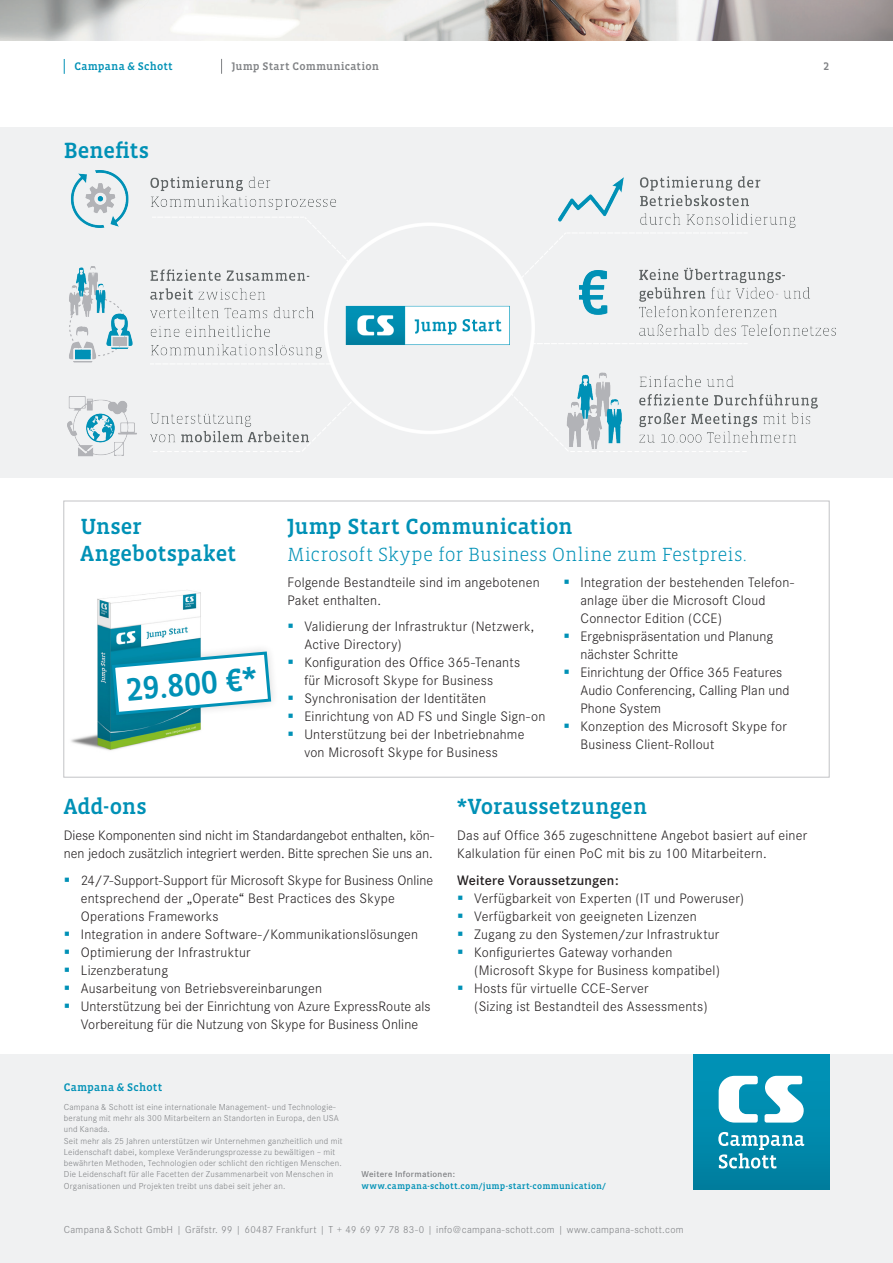
<style>
.page{position:relative;width:893px;height:1263px;background:#fff}
.page>*{position:absolute;margin:0;border:0;box-sizing:border-box;transform-origin:0 0}
.t1{font:500 33px "Vista Slab OT";color:#0091b6}
._03_Headline_VistaSl{font:500 22.5px "Vista Slab OT";letter-spacing:-.005em;color:#0091b6}
._04_Intro_VistaSlab{font:500 22.5px "Vista Slab OT";letter-spacing:-.005em;color:#0091b6}
._04_Intro_VistaSlab-2{font:300 19.5px "Vista Slab OT";letter-spacing:.005em;color:#0091b6}
._07_Copytext_Corpora{font:300 14.25px/18px "Corporate S";letter-spacing:.015em;color:#231f20}
._07_Copytext_Corpora-2{font:300 14.25px/18px "Corporate S";letter-spacing:-.005em;color:#231f20}
._07_Copytext_Corpora-3{font:600 14.25px "Corporate S";letter-spacing:.015em;color:#231f20}
._01_Spitzzeile_Vista{font:500 11.25px "Vista Slab OT";letter-spacing:.015em;color:#808285}
._01_Spitzzeile_Vista-2{font:500 11.25px "Vista Slab OT";letter-spacing:.025em;color:#0091b6}
._01_Firma_URL_VistaS{font:500 11.25px "Vista Slab OT";letter-spacing:.025em;color:#0091b6}
._02_Seitenzahl_Vista{font:500 11.25px "Vista Slab OT";color:#808285}
._03_Absender_Corpora{font:300 10.5px "Corporate S";letter-spacing:.03em;color:#808285}
._05_Infotext_Corpora{font:300 9px/11.2px "Corporate S";letter-spacing:.025em;color:#808285}
._05_Infotext_Corpora-2{font:500 9px "Vista Slab OT";letter-spacing:.025em;color:#0091b6}
._05_Infotext_Corpora-3{font:600 9px "Corporate S";letter-spacing:.03em;color:#808285}
.s1{color:#0091b6}
</style>
<div class="page">
<img style="left:0;top:0;width:893px;height:40px">
<svg style="left:221px;top:59px;width:1px;height:15px"></svg>
<svg style="left:64px;top:59px;width:1px;height:15px"></svg>
<div style="left:0;top:1054px;width:893px;height:209px;background:#f0f1f2"></div>
<img style="left:693px;top:1054px;width:136px;height:135px">
<svg style="left:718px;top:1076px;width:86px;height:92px"></svg>
<div style="left:0;top:127px;width:893px;height:351px;background:#f0f1f2"></div>
<img style="left:67px;top:170px;width:769px;height:287px">
<div style="left:63px;top:501px;width:767px;height:276px;background:#fff;border:1px solid #bcbdc0"></div>
<img style="left:71px;top:590px;width:130px;height:161px">
<div style="left:103px;top:643px;width:177px;height:80px;background:#231f20;opacity:.2"></div>
<svg style="left:110px;top:650px;width:163px;height:67px"></svg>
<p class="_01_Spitzzeile_Vista-2" style="left:74px;top:61px;width:100px">Campana &amp; Schott</p>
<p class="_01_Spitzzeile_Vista" style="left:232px;top:61px;width:149px">Jump Start Communication</p>
<p class="_02_Seitenzahl_Vista" style="left:824px;top:61px;width:7px">2</p>
<p class="_03_Headline_VistaSl" style="left:64px;top:139px;width:87px">Benefits</p>
<p class="_03_Headline_VistaSl" style="left:80px;top:515px;width:63px">Unser</p>
<p class="_03_Headline_VistaSl" style="left:80px;top:542px;width:157px">Angebotspaket</p>
<p class="t1" style="left:125px;top:673px;width:133px;rotate:-5deg">29.800 €*</p>
<p class="_04_Intro_VistaSlab" style="left:287px;top:515px;width:287px">Jump Start Communication</p>
<p class="_04_Intro_VistaSlab-2" style="left:287px;top:544px;width:461px">Microsoft Skype for Business Online zum Festpreis.</p>
<p class="_07_Copytext_Corpora" style="left:580px;top:573px;width:215px;text-indent:-17px"><span class="s1">▪</span> Integration der bestehenden Telefon&shy;anlage über die Microsoft Cloud<br>Connector Edition (CCE)</p>
<p class="_07_Copytext_Corpora" style="left:580px;top:627px;width:194px;text-indent:-17px"><span class="s1">▪</span> Ergebnispräsentation und Planung nächster Schritte</p>
<p class="_07_Copytext_Corpora" style="left:580px;top:663px;width:211px;text-indent:-17px"><span class="s1">▪</span> Einrichtung der Office 365 Features<br>Audio Conferencing, Calling Plan und<br>Phone System</p>
<p class="_07_Copytext_Corpora" style="left:580px;top:717px;width:208px;text-indent:-17px"><span class="s1">▪</span> Konzeption des Microsoft Skype for<br>Business Client-Rollout</p>
<p class="_07_Copytext_Corpora" style="left:287px;top:573px;width:254px">Folgende Bestandteile sind im angebotenen<br>Paket enthalten.</p>
<p class="_07_Copytext_Corpora" style="left:304px;top:617px;width:231px;text-indent:-17px"><span class="s1">▪</span> Validierung der Infrastruktur (Netzwerk,<br>Active Directory)</p>
<p class="_07_Copytext_Corpora" style="left:304px;top:653px;width:217px;text-indent:-17px"><span class="s1">▪</span> Konfiguration des Office 365-Tenants für Microsoft Skype for Business</p>
<p class="_07_Copytext_Corpora" style="left:287px;top:689px;width:200px"><span class="s1">▪</span> Synchronisation der Identitäten</p>
<p class="_07_Copytext_Corpora" style="left:287px;top:707px;width:260px"><span class="s1">▪</span> Einrichtung von AD FS und Single Sign-on</p>
<p class="_07_Copytext_Corpora" style="left:304px;top:725px;width:222px;text-indent:-17px"><span class="s1">▪</span> Unterstützung bei der Inbetriebnahme von Microsoft Skype for Business</p>
<p class="_03_Headline_VistaSl" style="left:64px;top:795px;width:85px">Add-ons</p>
<p class="_07_Copytext_Corpora-2" style="left:64px;top:827px;width:372px">Diese Komponenten sind nicht im Standardangebot enthalten, kön&shy;nen jedoch zusätzlich integriert werden. Bitte sprechen Sie uns an.</p>
<p class="_07_Copytext_Corpora" style="left:81px;top:871px;width:354px;text-indent:-17px"><span class="s1">▪</span> 24/7-Support-Support für Microsoft Skype for Business Online entsprechend der „Operate“ Best Practices des Skype<br>Operations Frameworks</p>
<p class="_07_Copytext_Corpora" style="left:64px;top:925px;width:356px"><span class="s1">▪</span> Integration in andere Software-/Kommunikationslösungen</p>
<p class="_07_Copytext_Corpora" style="left:64px;top:943px;width:188px"><span class="s1">▪</span> Optimierung der Infrastruktur</p>
<p class="_07_Copytext_Corpora" style="left:64px;top:961px;width:106px"><span class="s1">▪</span> Lizenzberatung</p>
<p class="_07_Copytext_Corpora" style="left:64px;top:979px;width:260px"><span class="s1">▪</span> Ausarbeitung von Betriebsvereinbarungen</p>
<p class="_07_Copytext_Corpora" style="left:64px;top:997px;width:368px;text-align:center"><span class="s1">▪</span> Unterstützung bei der Einrichtung von Azure ExpressRoute als<br>Vorbereitung für die Nutzung von Skype for Business Online</p>
<p class="_01_Firma_URL_VistaS" style="left:64px;top:1081px;width:100px">Campana &amp; Schott</p>
<p class="_03_Headline_VistaSl" style="left:457px;top:795px;width:191px">*Voraussetzungen</p>
<p class="_07_Copytext_Corpora" style="left:457px;top:827px;width:352px">Das auf Office 365 zugeschnittene Angebot basiert auf einer<br>Kalkulation für einen PoC mit bis zu 100 Mitarbeitern.</p>
<p class="_07_Copytext_Corpora-3" style="left:457px;top:872px;width:163px">Weitere Voraussetzungen:</p>
<p class="_07_Copytext_Corpora" style="left:457px;top:889px;width:288px"><span class="s1">▪</span> Verfügbarkeit von Experten (IT und Poweruser)</p>
<p class="_07_Copytext_Corpora" style="left:457px;top:907px;width:241px"><span class="s1">▪</span> Verfügbarkeit von geeigneten Lizenzen</p>
<p class="_07_Copytext_Corpora" style="left:457px;top:925px;width:264px"><span class="s1">▪</span> Zugang zu den Systemen/zur Infrastruktur</p>
<p class="_07_Copytext_Corpora" style="left:474px;top:943px;width:247px;text-indent:-17px"><span class="s1">▪</span> Konfiguriertes Gateway vorhanden (Microsoft Skype for Business kompatibel)</p>
<p class="_07_Copytext_Corpora" style="left:474px;top:979px;width:235px;text-indent:-17px"><span class="s1">▪</span> Hosts für virtuelle CCE-Server<br>(Sizing ist Bestandteil des Assessments)</p>
<p class="_05_Infotext_Corpora" style="left:64px;top:1101px;width:277px">Campana &amp; Schott ist eine internationale Management- und Technologie&shy;beratung mit mehr als 300 Mitarbeitern an Standorten in Europa, den USA und Kanada.</p>
<p class="_05_Infotext_Corpora" style="left:64px;top:1135px;width:280px">Seit mehr als 25 Jahren unterstützen wir Unternehmen ganzheitlich und mit<br>Leidenschaft dabei, komplexe Veränderungsprozesse zu bewältigen – mit bewährten Methoden, Technologien oder schlicht den richtigen Menschen.</p>
<p class="_05_Infotext_Corpora" style="left:64px;top:1169px;width:271px">Die Leidenschaft für alle Facetten der Zusammenarbeit von Menschen in<br>Organisationen und Projekten treibt uns dabei seit jeher an.</p>
<p class="_05_Infotext_Corpora-3" style="left:361px;top:1169px;width:95px">Weitere Informationen:</p>
<p class="_05_Infotext_Corpora-2" style="left:361px;top:1181px;width:246px">www.campana-schott.com/jump-start-communication/</p>
<p class="_03_Absender_Corpora" style="left:64px;top:1223px;width:621px">Campana&amp;Schott GmbH | Gräfstr. 99 | 60487 Frankfurt | T + 49 69 97 78 83-0 | info@campana-schott.com | www.campana-schott.com</p>
</div>
